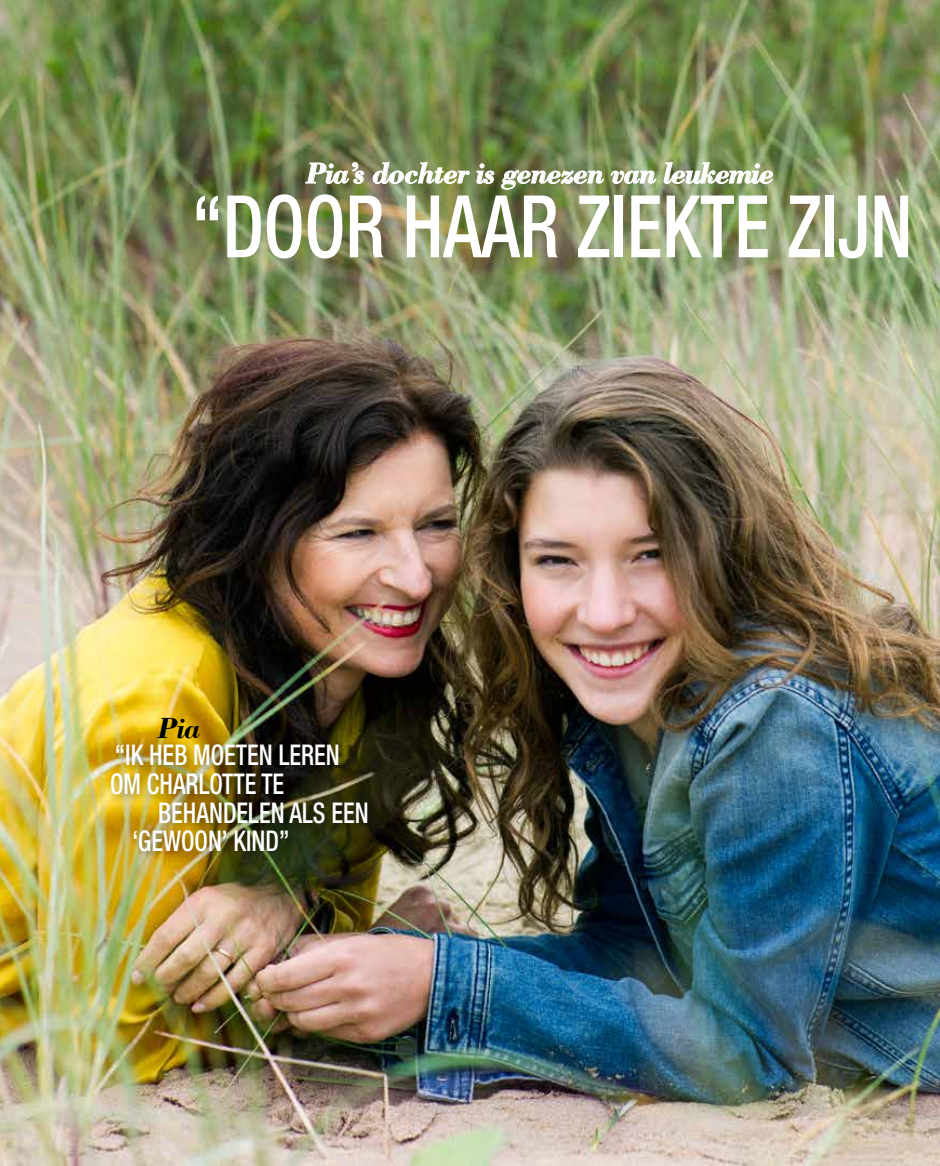
<style>
.page{position:relative;width:940px;height:1166px;background:#fff}
.page>*{position:absolute;margin:0;border:0;box-sizing:border-box;transform-origin:0 0}
.t1{font:500 condensed 86.4px "Helvetica Neue LT Std";color:#fff;scale:.85 1}
.t2{font:italic 700 30px "Bodoni Std";letter-spacing:-.03em;color:#fff}
.t3{font:italic 700 30px "Bodoni Std";color:#000}
.t4{font:500 condensed 28.5px/28.5px "Helvetica Neue LT Std";color:#fff;scale:.85 1}
</style>
<div class="page">
<img style="left:0;top:0;width:940px;height:1165px">
<div style="left:106px;top:739px;width:272px;height:122px;background:#000;opacity:.37"></div>
<svg style="left:305px;top:162px;width:59px;height:22px"></svg>
<svg style="left:373px;top:162px;width:97px;height:22px;background:#9aa67d"></svg>
<svg style="left:476px;top:163px;width:18px;height:21px"></svg>
<svg style="left:501px;top:170px;width:103px;height:20px;background:#98a37f"></svg>
<svg style="left:610px;top:170px;width:46px;height:14px"></svg>
<svg style="left:663px;top:162px;width:110px;height:22px;background:#9fad88"></svg>
<p class="t2" style="left:306px;top:154px;width:469px">Pia’s dochter is genezen van leukemie</p>
<h1 class="t1" style="left:192px;top:175px;width:849px">“DOOR HAAR ZIEKTE ZIJN</h1>
<p class="t3" style="left:157px;top:709px;width:45px">Pia</p>
<p class="t4" style="left:110px;top:740px;width:272px">“IK HEB MOETEN LEREN<br>OM CHARLOTTE TE</p>
<p class="t4" style="left:132px;top:797px;width:279px;text-indent:26px">BEHANDELEN ALS EEN ‘GEWOON’ KIND”</p>
</div>
